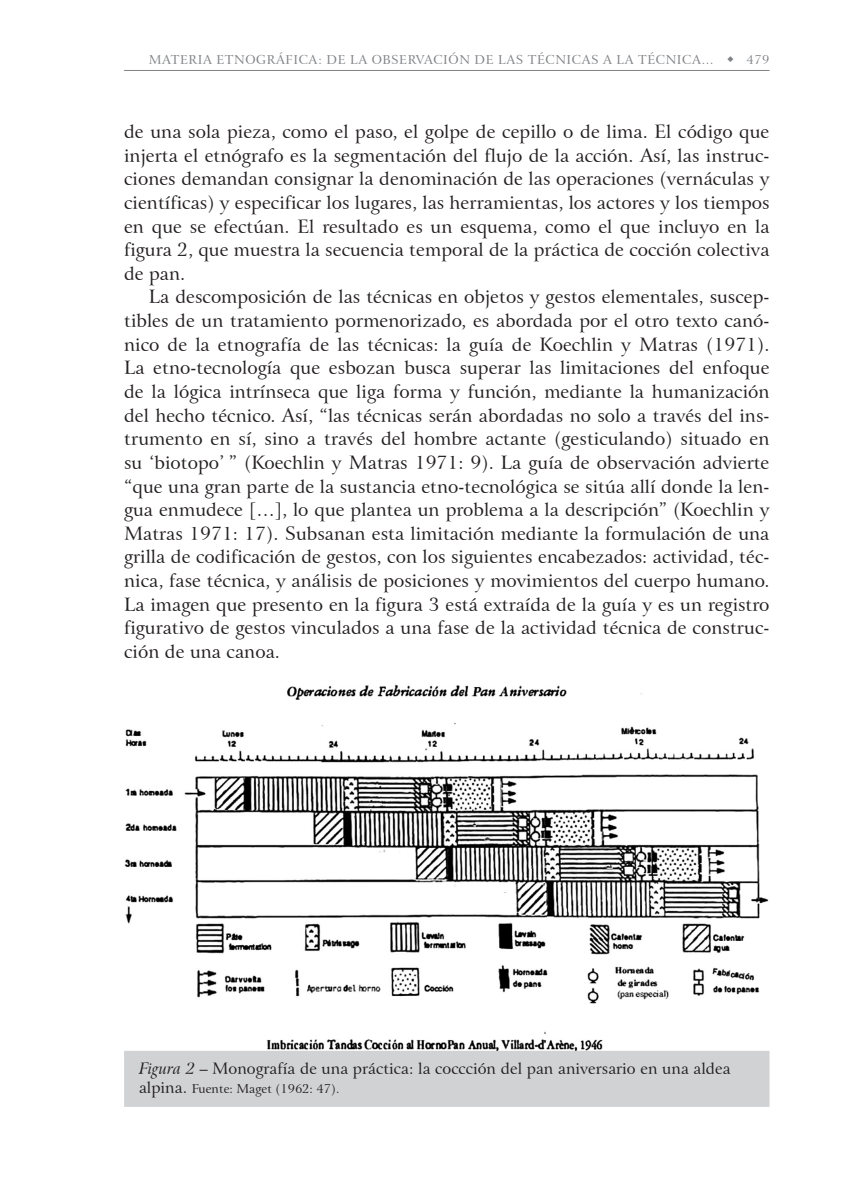
<style>
.page{position:relative;width:844px;height:1191px;background:#fff}
.page>*{position:absolute;margin:0;border:0;box-sizing:border-box;transform-origin:0 0}
.Texto_01{font:18.38px/23.6px "Arrus BT";color:#231f20;text-align:justify}
.Legendas_2_linhas{font:15.75px "Arrus BT";color:#231f20}
.t1{font:12.25px "Arrus BT";letter-spacing:.05em;color:#808285}
.Legendas_2_linhas-2{font:12.25px "Arrus BT";color:#231f20}
.s1{font-style:italic}
.s2{font-size:15.75px}
</style>
<div class="page">
<hr style="left:124px;top:70px;width:645px;height:1px;background:#808285">
<img style="left:124px;top:684px;width:645px;height:366px">
<div style="left:124px;top:1050px;width:645px;height:56px;background:#d1d2d4"></div>
<p class="t1" style="left:149px;top:52px;width:622px">MATERIA ETNOGRÁFICA: DE LA OBSERVACIÓN DE LAS TÉCNICAS A LA TÉCNICA… ◆ 479</p>
<p class="Texto_01" style="left:124px;top:120px;width:646px">de una sola pieza, como el paso, el golpe de cepillo o de lima. El código que injerta el etnógrafo es la segmentación del flujo de la acción. Así, las instruc&shy;ciones demandan consignar la denominación de las operaciones (vernáculas y científicas) y especificar los lugares, las herramientas, los actores y los tiempos en que se efectúan. El resultado es un esquema, como el que incluyo en la figura 2, que muestra la secuencia temporal de la práctica de cocción colectiva de pan.</p>
<p class="Texto_01" style="left:124px;top:285px;width:646px;text-indent:25px">La descomposición de las técnicas en objetos y gestos elementales, suscep&shy;tibles de un tratamiento pormenorizado, es abordada por el otro texto canó&shy;nico de la etnografía de las técnicas: la guía de Koechlin y Matras (1971).<br>La etno-tecnología que esbozan busca superar las limitaciones del enfoque de la lógica intrínseca que liga forma y función, mediante la humanización del hecho técnico. Así, “las técnicas serán abordadas no solo a través del ins&shy;trumento en sí, sino a través del hombre actante (gesticulando) situado en su ‘biotopo’ ” (Koechlin y Matras 1971: 9). La guía de observación advierte “que una gran parte de la sustancia etno-tecnológica se sitúa allí donde la len&shy;gua enmudece […], lo que plantea un problema a la descripción” (Koechlin y Matras 1971: 17). Subsanan esta limitación mediante la formulación de una grilla de codificación de gestos, con los siguientes encabezados: actividad, téc&shy;nica, fase técnica, y análisis de posiciones y movimientos del cuerpo humano.<br>La imagen que presento en la figura 3 está extraída de la guía y es un registro figurativo de gestos vinculados a una fase de la actividad técnica de construc&shy;ción de una canoa.</p>
<p class="Legendas_2_linhas" style="left:139px;top:1058px;width:593px"><span class="s1">Figura 2</span> – Monografía de una práctica: la coccción del pan aniversario en una aldea</p>
<p class="Legendas_2_linhas-2" style="left:139px;top:1081px;width:202px"><span class="s2">alpina.</span> Fuente: Maget (1962: 47).</p>
</div>
